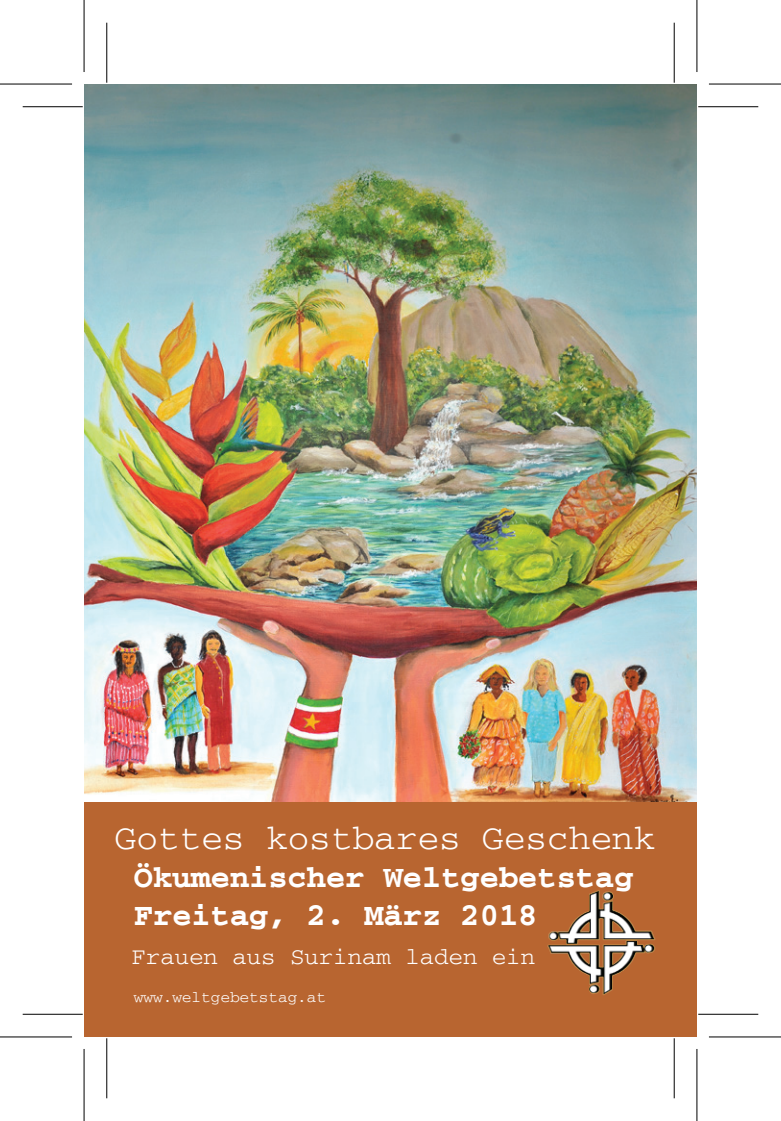
<style>
.page{position:relative;width:781px;height:1121px;background:#fff}
.page>*{position:absolute;margin:0;border:0;box-sizing:border-box;transform-origin:0 0}
.t1{font:36px "Courier";color:#fff}
.t2{font:700 32px/38.4px "Courier";color:#fff}
.t3{font:24px "Courier";color:#fff}
.t4{font:16px "Courier";color:#fff}
</style>
<div class="page">
<img style="left:84px;top:84px;width:612px;height:718px">
<div style="left:84px;top:802px;width:612px;height:234px;background:#b86530"></div>
<img style="left:547px;top:890px;width:108px;height:105px">
<svg style="left:23px;top:107px;width:60px;height:1px"></svg>
<svg style="left:698px;top:107px;width:60px;height:1px"></svg>
<svg style="left:23px;top:1014px;width:60px;height:1px"></svg>
<svg style="left:698px;top:1014px;width:60px;height:1px"></svg>
<svg style="left:107px;top:23px;width:1px;height:60px"></svg>
<svg style="left:107px;top:1038px;width:1px;height:60px"></svg>
<svg style="left:674px;top:23px;width:1px;height:60px"></svg>
<svg style="left:674px;top:1038px;width:1px;height:60px"></svg>
<hr style="left:23px;top:106px;width:60px;height:1px;background:#000">
<hr style="left:698px;top:106px;width:60px;height:1px;background:#000">
<hr style="left:23px;top:1013px;width:60px;height:1px;background:#000">
<hr style="left:698px;top:1013px;width:60px;height:1px;background:#000">
<hr style="left:106px;top:23px;width:1px;height:60px;background:#000">
<hr style="left:106px;top:1038px;width:1px;height:60px;background:#000">
<hr style="left:673px;top:23px;width:1px;height:60px;background:#000">
<hr style="left:673px;top:1038px;width:1px;height:60px;background:#000">
<svg style="left:0;top:1037px;width:72px;height:1px"></svg>
<svg style="left:709px;top:1037px;width:71px;height:1px"></svg>
<svg style="left:697px;top:0;width:1px;height:72px"></svg>
<svg style="left:697px;top:1049px;width:1px;height:71px"></svg>
<hr style="left:0;top:83px;width:72px;height:2px;background:#000">
<hr style="left:708px;top:83px;width:72px;height:2px;background:#000">
<hr style="left:0;top:1036px;width:72px;height:1px;background:#000">
<hr style="left:708px;top:1036px;width:72px;height:1px;background:#000">
<hr style="left:83px;top:0;width:2px;height:72px;background:#000">
<hr style="left:83px;top:1048px;width:2px;height:72px;background:#000">
<hr style="left:696px;top:0;width:1px;height:72px;background:#000">
<hr style="left:696px;top:1048px;width:1px;height:72px;background:#000">
<p class="t1" style="left:115px;top:817px;width:542px">Gottes kostbares Geschenk</p>
<p class="t2" style="left:134px;top:858px;width:501px">Ökumenischer Weltgebetstag<br>Freitag, 2. März 2018</p>
<p class="t3" style="left:131px;top:943px;width:405px">Frauen aus Surinam laden ein</p>
<p class="t4" style="left:134px;top:988px;width:194px">www.weltgebetstag.at</p>
</div>
